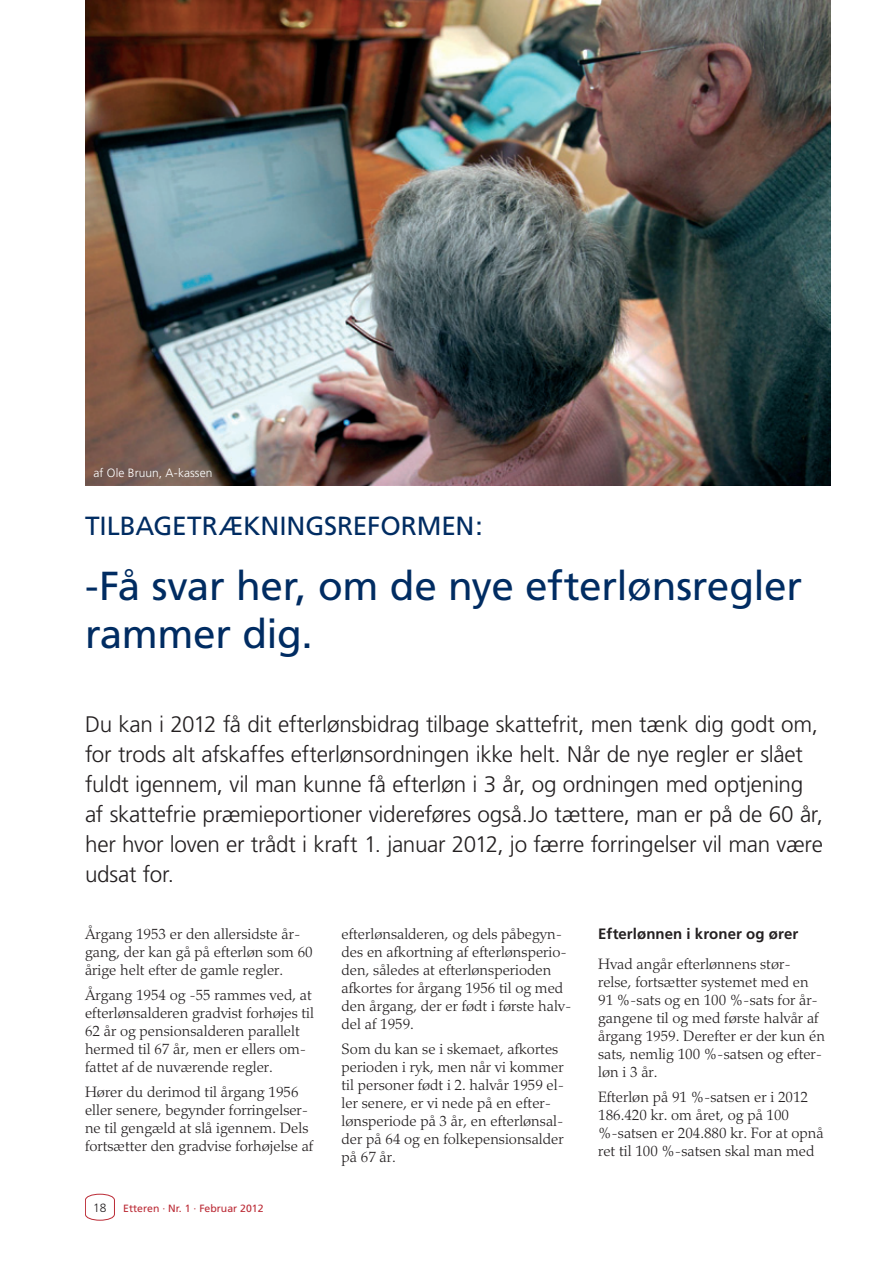
<style>
.page{position:relative;width:893px;height:1263px;background:#fff}
.page>*{position:absolute;margin:0;border:0;box-sizing:border-box;transform-origin:0 0}
.Overskrift_28_31{font:40.5px/48px "Frutiger";letter-spacing:-.01em;color:#002c62}
.Overskrift_28_31-2{font:26.25px "Frutiger";letter-spacing:-.005em;color:#002c62}
.Underrubrik{font:300 22.5px/30px "Frutiger";letter-spacing:-.01em;color:#231f20}
.Brød{font:300 15px/18px "Palatino";color:#231f20}
.Mellemrubrik{font:700 15px "Frutiger";letter-spacing:.005em;color:#231f20}
.Billedtekst{font:300 12px "Frutiger";letter-spacing:.005em;color:#fff}
.t1{font:300 12px "Frutiger";color:#231f20}
.t2{font:10.5px "Frutiger";color:#bb2a35}
</style>
<div class="page">
<svg style="left:85px;top:1194px;width:30px;height:26px"></svg>
<img style="left:85px;top:0;width:746px;height:485px">
<p class="Billedtekst" style="left:94px;top:466px;width:121px">af Ole Bruun, A-kassen</p>
<p class="Overskrift_28_31-2" style="left:85px;top:510px;width:399px">TILBAGETRÆKNINGSREFORMEN:</p>
<p class="Overskrift_28_31" style="left:85px;top:562px;width:719px">-Få svar her, om de nye efterlønsregler rammer dig.</p>
<p class="Underrubrik" style="left:85px;top:710px;width:739px">Du kan i 2012 få dit efterlønsbidrag tilbage skattefrit, men tænk dig godt om, for trods alt afskaffes efterlønsordningen ikke helt. Når de nye regler er slået fuldt igennem, vil man kunne få efterløn i 3 år, og ordningen med optjening af skattefrie præmieportioner videreføres også.Jo tættere, man er på de 60 år, her hvor loven er trådt i kraft 1. januar 2012, jo færre forringelser vil man være udsat for.</p>
<p class="Brød" style="left:85px;top:925px;width:229px">Årgang 1953 er den allersidste år&shy;gang, der kan gå på efterløn som 60 årige helt efter de gamle regler.</p>
<p class="Brød" style="left:85px;top:986px;width:230px">Årgang 1954 og -55 rammes ved, at efterlønsalderen gradvist forhøjes til 62 år og pensionsalderen parallelt hermed til 67 år, men er ellers om&shy;fattet af de nuværende regler.</p>
<p class="Brød" style="left:85px;top:1083px;width:230px">Hører du derimod til årgang 1956 eller senere, begynder forringelser&shy;ne til gengæld at slå igennem. Dels fortsætter den gradvise forhøjelse af</p>
<p class="t1" style="left:93px;top:1201px;width:15px">18</p>
<p class="t2" style="left:123px;top:1202px;width:142px">Etteren · Nr. 1 · Februar 2012</p>
<p class="Brød" style="left:342px;top:925px;width:231px">efterlønsalderen, og dels påbegyn&shy;des en afkortning af efterlønsperio&shy;den, således at efterlønsperioden afkortes for årgang 1956 til og med den årgang, der er født i første halv&shy;del af 1959.</p>
<p class="Brød" style="left:342px;top:1040px;width:224px">Som du kan se i skemaet, afkortes perioden i ryk, men når vi kommer til personer født i 2. halvår 1959 el&shy;ler senere, er vi nede på en efter&shy;lønsperiode på 3 år, en efterlønsal&shy;der på 64 og en folkepensionsalder på 67 år.</p>
<p class="Mellemrubrik" style="left:598px;top:925px;width:202px">Efterlønnen i kroner og ører</p>
<p class="Brød" style="left:598px;top:955px;width:228px">Hvad angår efterlønnens stør&shy;relse, fortsætter systemet med en<br>91 %-sats og en 100 %-sats for år&shy;gangene til og med første halvår af årgang 1959. Derefter er der kun én sats, nemlig 100 %-satsen og efter&shy;løn i 3 år.</p>
<p class="Brød" style="left:598px;top:1088px;width:227px">Efterløn på 91 %-satsen er i 2012<br>186.420 kr. om året, og på 100 %-satsen er 204.880 kr. For at opnå ret til 100 %-satsen skal man med</p>
</div>
